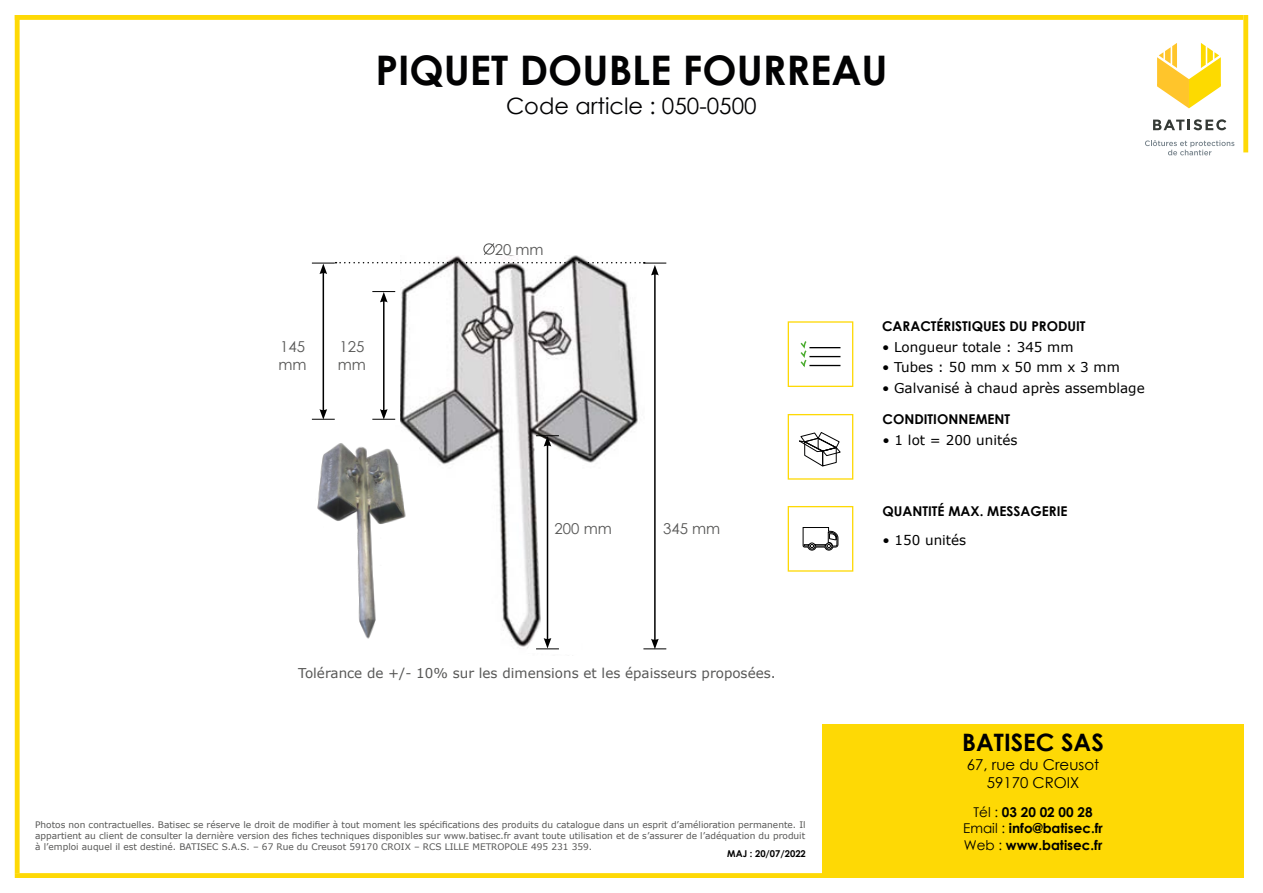
<style>
.page{position:relative;width:1263px;height:893px;background:#fff}
.page>*{position:absolute;margin:0;border:0;box-sizing:border-box;transform-origin:0 0}
.t1{font:700 40.8px "Century Gothic";color:#020203}
.t2{font:700 24px "Century Gothic";color:#000}
.t3{font:22.5px "Century Gothic";color:#020203}
.t4{font:15px/18px "Century Gothic";color:#000;text-align:center}
.t5{font:15px/18px "Century Gothic";color:#575756}
.t6{font:700 13.5px/16.2px "Century Gothic";color:#000;text-align:center}
.t7{font:13.5px "Verdana";color:#000}
.t8{font:13.5px "Verdana";color:#575756}
.t9{font:700 9.45px "Century Gothic";color:#000}
.t10{font:9px/10.8px "Verdana";color:#575756;text-align:justify}
.s1{font-weight:400}
</style>
<div class="page">
<div style="left:15px;top:15px;width:5px;height:858px;background:#fed905"></div>
<div style="left:15px;top:15px;width:1228px;height:5px;background:#fed905"></div>
<div style="left:1243px;top:15px;width:5px;height:137px;background:#fed905"></div>
<div style="left:15px;top:873px;width:1229px;height:5px;background:#fed905"></div>
<div style="left:822px;top:725px;width:422px;height:153px;background:#fed905"></div>
<svg style="left:1157px;top:43px;width:64px;height:65px"></svg>
<svg style="left:1153px;top:119px;width:73px;height:11px"></svg>
<svg style="left:1145px;top:140px;width:89px;height:15px"></svg>
<div style="left:788px;top:321px;width:65px;height:66px;border:1px solid #fed905"></div>
<div style="left:788px;top:414px;width:65px;height:66px;border:1px solid #fed905"></div>
<div style="left:788px;top:506px;width:65px;height:66px;border:1px solid #fed905"></div>
<hr style="left:809px;top:347px;width:31px;height:1px;background:#000">
<hr style="left:809px;top:356px;width:31px;height:1px;background:#000">
<hr style="left:809px;top:365px;width:31px;height:1px;background:#000">
<svg style="left:800px;top:341px;width:7px;height:27px"></svg>
<svg style="left:799px;top:432px;width:42px;height:35px"></svg>
<svg style="left:803px;top:527px;width:35px;height:24px"></svg>
<img style="left:400px;top:255px;width:244px;height:395px">
<hr style="left:383px;top:300px;width:1px;height:111px;background:#000">
<svg style="left:372px;top:291px;width:23px;height:11px"></svg>
<svg style="left:372px;top:409px;width:23px;height:11px"></svg>
<svg style="left:525px;top:435px;width:58px;height:215px"></svg>
<div style="left:555px;top:523px;width:57px;height:11px;background:#fff"></div>
<svg style="left:483px;top:243px;width:12px;height:12px"></svg>
<hr style="left:654px;top:273px;width:2px;height:368px;background:#000">
<svg style="left:643px;top:639px;width:23px;height:10px"></svg>
<hr style="left:323px;top:272px;width:1px;height:139px;background:#000">
<svg style="left:312px;top:409px;width:23px;height:11px"></svg>
<svg style="left:312px;top:262px;width:354px;height:13px"></svg>
<img style="left:317px;top:440px;width:97px;height:205px">
<h1 class="t1" style="left:375px;top:39px;width:514px">PIQUET DOUBLE FOURREAU</h1>
<h3 class="t3" style="left:506px;top:90px;width:252px">Code article : 050-0500</h3>
<h3 class="t5" style="left:279px;top:338px;width:30px">145 mm</h3>
<h3 class="t5" style="left:338px;top:338px;width:30px">125 mm</h3>
<h3 class="t5" style="left:495px;top:240px;width:50px">20 mm</h3>
<h3 class="t5" style="left:555px;top:519px;width:59px">200 mm</h3>
<h3 class="t5" style="left:663px;top:519px;width:59px">345 mm</h3>
<h3 class="t8" style="left:298px;top:664px;width:479px">Tolérance de +/- 10% sur les dimensions et les épaisseurs proposées.</h3>
<p class="t10" style="left:35px;top:819px;width:772px">Photos non contractuelles. Batisec se réserve le droit de modifier à tout moment les spécifications des produits du catalogue dans un esprit d’amélioration permanente. Il appartient au client de consulter la dernière version des fiches techniques disponibles sur www.batisec.fr avant toute utilisation et de s’assurer de l’adéquation du produit à l’emploi auquel il est destiné. BATISEC S.A.S. – 67 Rue du Creusot 59170 CROIX – RCS LILLE METROPOLE 495 231 359.</p>
<p class="t9" style="left:727px;top:846px;width:80px">MAJ : 20/07/2022</p>
<h3 class="t6" style="left:882px;top:318px;width:205px">CARACTÉRISTIQUES DU PRODUIT</h3>
<h3 class="t7" style="left:882px;top:338px;width:193px">• Longueur totale : 345 mm</h3>
<h3 class="t7" style="left:882px;top:358px;width:239px">• Tubes : 50 mm x 50 mm x 3 mm</h3>
<h3 class="t7" style="left:882px;top:379px;width:264px">• Galvanisé à chaud après assemblage</h3>
<h3 class="t6" style="left:882px;top:411px;width:129px">CONDITIONNEMENT</h3>
<h3 class="t7" style="left:882px;top:431px;width:136px">• 1 lot = 200 unités</h3>
<h3 class="t6" style="left:882px;top:503px;width:186px">QUANTITÉ MAX. MESSAGERIE</h3>
<h3 class="t7" style="left:882px;top:530px;width:85px">• 150 unités</h3>
<h2 class="t2" style="left:962px;top:724px;width:143px">BATISEC SAS</h2>
<h3 class="t4" style="left:967px;top:755px;width:134px">67, rue du Creusot<br>59170 CROIX</h3>
<h3 class="t6" style="left:963px;top:803px;width:141px"><span class="s1">Tél :</span> 03 20 02 00 28<br><span class="s1">Email :</span> info@batisec.fr<br><span class="s1">Web :</span> www.batisec.fr</h3>
</div>
